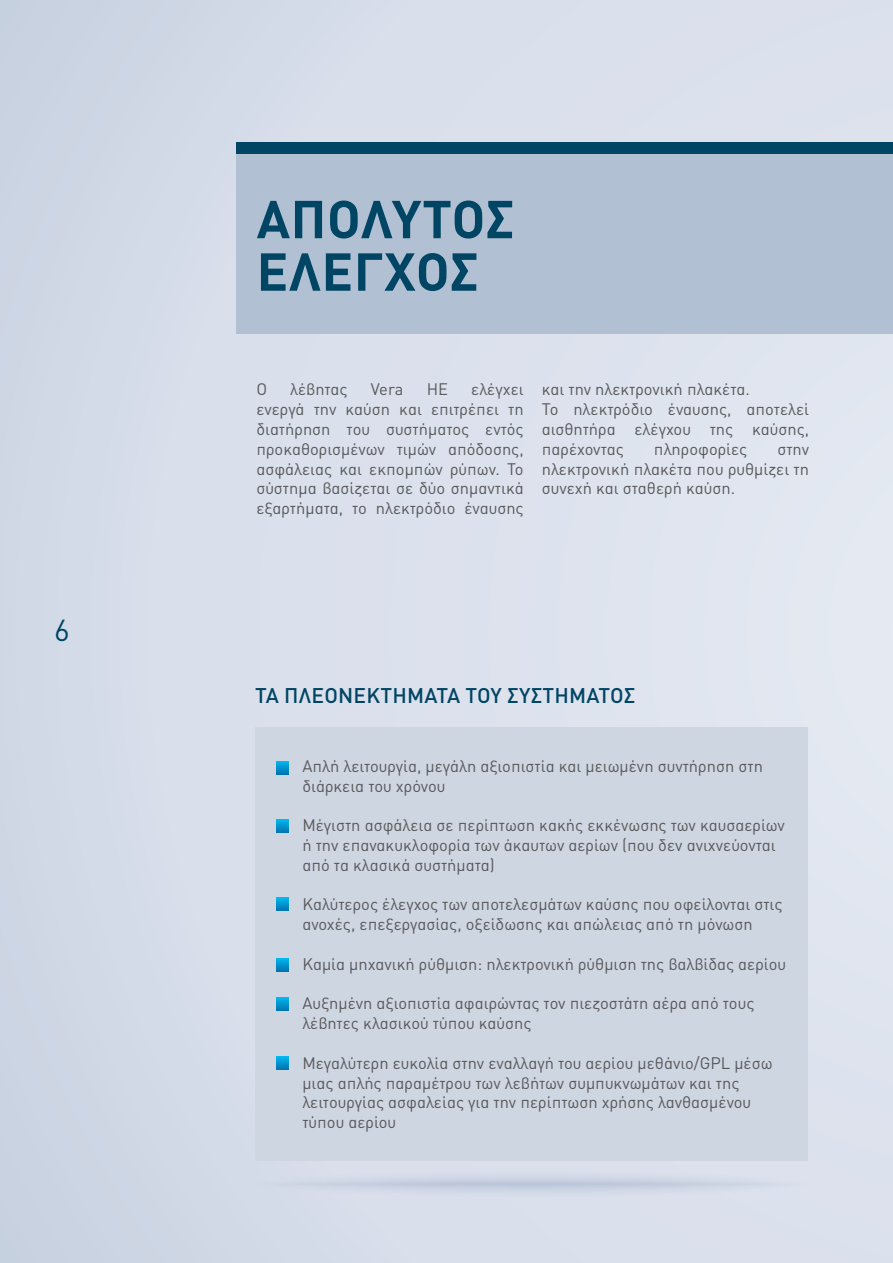
<style>
.page{position:relative;width:893px;height:1263px;background:#fff}
.page>*{position:absolute;margin:0;border:0;box-sizing:border-box;transform-origin:0 0}
.t1{font:700 52.5px/52.5px "DIN Pro";letter-spacing:.01em;color:#004563}
.t2{font:30px "DIN";color:#004563}
.t3{font:500 21px "DIN Pro";letter-spacing:.01em;color:#004563}
.t4{font:16.5px/19.8px "DIN Pro";color:#58595b}
</style>
<div class="page">
<div style="left:0;top:0;width:893px;height:1263px;background:linear-gradient(to right,#d1d8e6,#e2e7f1)"></div>
<div style="left:237px;top:142px;width:656px;height:12px;background:#004563"></div>
<div style="left:237px;top:154px;width:656px;height:180px;background:#b1c1d3"></div>
<div style="left:255px;top:727px;width:553px;height:434px;background:#ced6e2"></div>
<svg style="left:276px;top:761px;width:13px;height:13px"></svg>
<svg style="left:276px;top:820px;width:13px;height:12px"></svg>
<svg style="left:276px;top:898px;width:13px;height:13px"></svg>
<svg style="left:276px;top:958px;width:13px;height:13px"></svg>
<svg style="left:276px;top:998px;width:13px;height:12px"></svg>
<svg style="left:276px;top:1056px;width:13px;height:13px"></svg>
<svg style="left:255px;top:1169px;width:553px;height:30px;background:#d0d8e6"></svg>
<h2 class="t2" style="left:54px;top:611px;width:17px">6</h2>
<h1 class="t1" style="left:257px;top:191px;width:259px">ΑΠΟΛΥΤΟΣ ελεγχοσ</h1>
<p class="t4" style="left:256px;top:379px;width:12px">Ο</p>
<p class="t4" style="left:290px;top:379px;width:59px">λέβητας</p>
<p class="t4" style="left:371px;top:379px;width:34px">Vera</p>
<p class="t4" style="left:427px;top:379px;width:23px">HE</p>
<p class="t4" style="left:256px;top:379px;width:269px;text-align:justify;text-indent:215px">ελέγχει ενεργά την καύση και επιτρέπει τη διατήρηση του συστήματος εντός προκαθορισμένων τιμών απόδοσης, ασφάλειας και εκπομπών ρύπων. Το σύστημα βασίζεται σε δύο σημαντικά εξαρτήματα, το ηλεκτρόδιο έναυσης</p>
<p class="t4" style="left:542px;top:379px;width:269px">και την ηλεκτρονική πλακέτα.<br>Το ηλεκτρόδιο έναυσης, αποτελεί αισθητήρα ελέγχου της καύσης, παρέχοντας</p>
<p class="t4" style="left:654px;top:438px;width:95px">πληροφορίες</p>
<p class="t4" style="left:542px;top:438px;width:269px;text-align:justify;text-indent:236px">στην ηλεκτρονική πλακέτα που ρυθμίζει τη συνεχή και σταθερή καύση.</p>
<p class="t3" style="left:255px;top:681px;width:382px">τα πλεονεκτηματα του συστηματοσ</p>
<p class="t4" style="left:302px;top:755px;width:462px">Απλή λειτουργία, μεγάλη αξιοπιστία και μειωμένη συντήρηση στη διάρκεια του χρόνου</p>
<p class="t4" style="left:302px;top:815px;width:484px">Μέγιστη ασφάλεια σε περίπτωση κακής εκκένωσης των καυσαερίων ή την επανακυκλοφορία των άκαυτων αερίων (που δεν ανιχνεύονται από τα κλασικά συστήματα)</p>
<p class="t4" style="left:302px;top:894px;width:482px">Καλύτερος έλεγχος των αποτελεσμάτων καύσης που οφείλονται στις ανοχές, επεξεργασίας, οξείδωσης και απώλειας από τη μόνωση</p>
<p class="t4" style="left:302px;top:953px;width:485px">Καμία μηχανική ρύθμιση: ηλεκτρονική ρύθμιση της βαλβίδας αερίου</p>
<p class="t4" style="left:302px;top:993px;width:454px">Αυξημένη αξιοπιστία αφαιρώντας τον πιεζοστάτη αέρα από τους λέβητες κλασικού τύπου καύσης</p>
<p class="t4" style="left:302px;top:1052px;width:472px">Μεγαλύτερη ευκολία στην εναλλαγή του αερίου μεθάνιο/GPL μέσω μιας απλής παραμέτρου των λεβήτων συμπυκνωμάτων και της λειτουργίας ασφαλείας για την περίπτωση χρήσης λανθασμένου τύπου αερίου</p>
</div>
